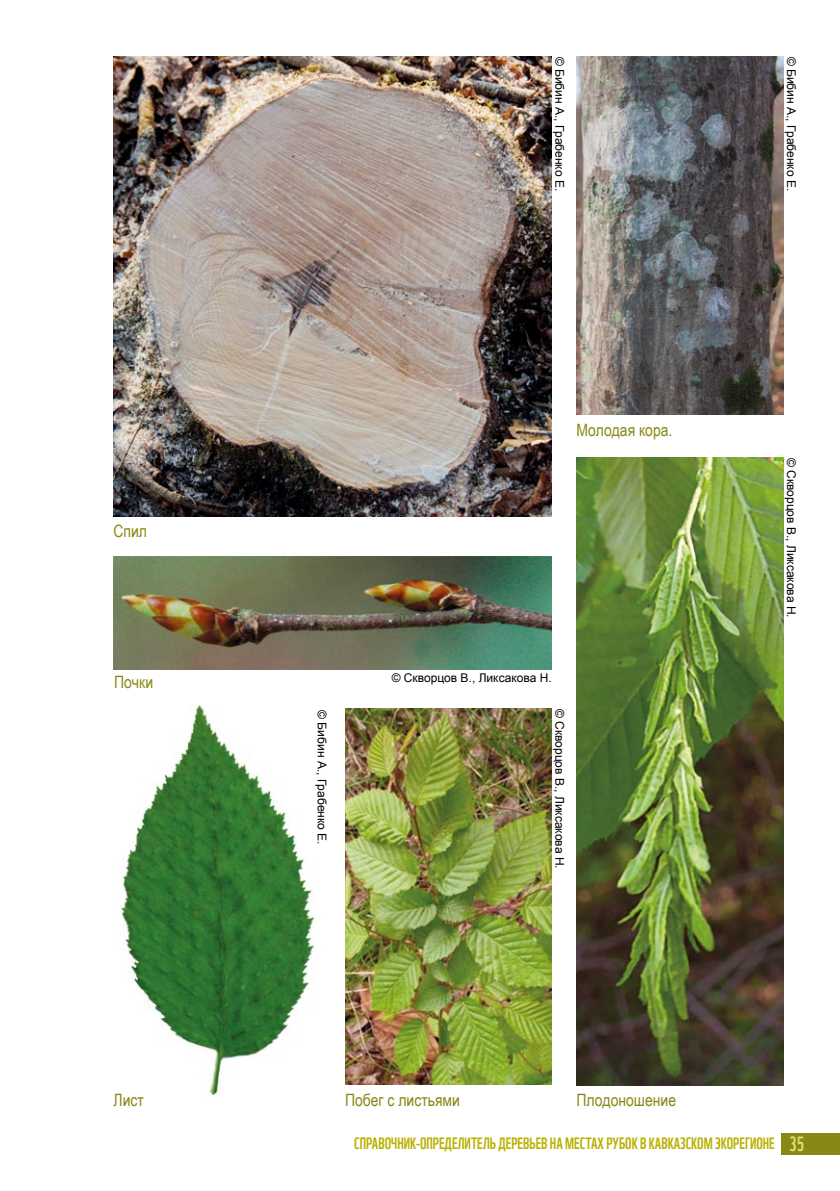
<style>
.page{position:relative;width:840px;height:1191px;background:#fff}
.page>*{position:absolute;margin:0;border:0;box-sizing:border-box;transform-origin:0 0}
.t1{font:17px "Arial Narrow";color:#868914}
.t2{font:16px "WWF";color:#b9b100}
.t3{font:12px "Arial";color:#000}
.s1{font-size:20px;color:#dce177}
</style>
<div class="page">
<div style="left:781px;top:1133px;width:58px;height:21px;background:#868914"></div>
<img style="left:120px;top:704px;width:195px;height:392px">
<img style="left:113px;top:57px;width:438px;height:459px">
<img style="left:576px;top:57px;width:206px;height:357px">
<img style="left:576px;top:458px;width:206px;height:627px">
<img style="left:113px;top:556px;width:438px;height:113px">
<img style="left:345px;top:709px;width:206px;height:375px">
<h1 class="t1" style="left:113px;top:518px;width:35px">Спил</h1>
<h1 class="t1" style="left:114px;top:670px;width:40px">Почки</h1>
<h1 class="t1" style="left:113px;top:1087px;width:32px">Лист</h1>
<p class="t3" style="left:567px;top:57px;width:136px;rotate:90deg">© Бибин А., Грабенко Е.</p>
<p class="t3" style="left:798px;top:57px;width:136px;rotate:90deg">© Бибин А., Грабенко Е.</p>
<h1 class="t1" style="left:576px;top:417px;width:97px">Молодая кора.</h1>
<p class="t3" style="left:391px;top:670px;width:161px">© Скворцов В., Ликсакова Н.</p>
<p class="t3" style="left:329px;top:710px;width:136px;rotate:90deg">© Бибин А., Грабенко Е.</p>
<p class="t3" style="left:567px;top:709px;width:161px;rotate:90deg">© Скворцов В., Ликсакова Н.</p>
<h1 class="t1" style="left:345px;top:1087px;width:116px">Побег с листьями</h1>
<h1 class="t1" style="left:576px;top:1087px;width:101px">Плодоношение</h1>
<p class="t3" style="left:798px;top:458px;width:161px;rotate:90deg">© Скворцов В., Ликсакова Н.</p>
<h2 class="t2" style="left:354px;top:1131px;width:451px">Справочник-определитель деревьев на местах рубок в кавказском экорегионе <span class="s1">35</span></h2>
</div>
